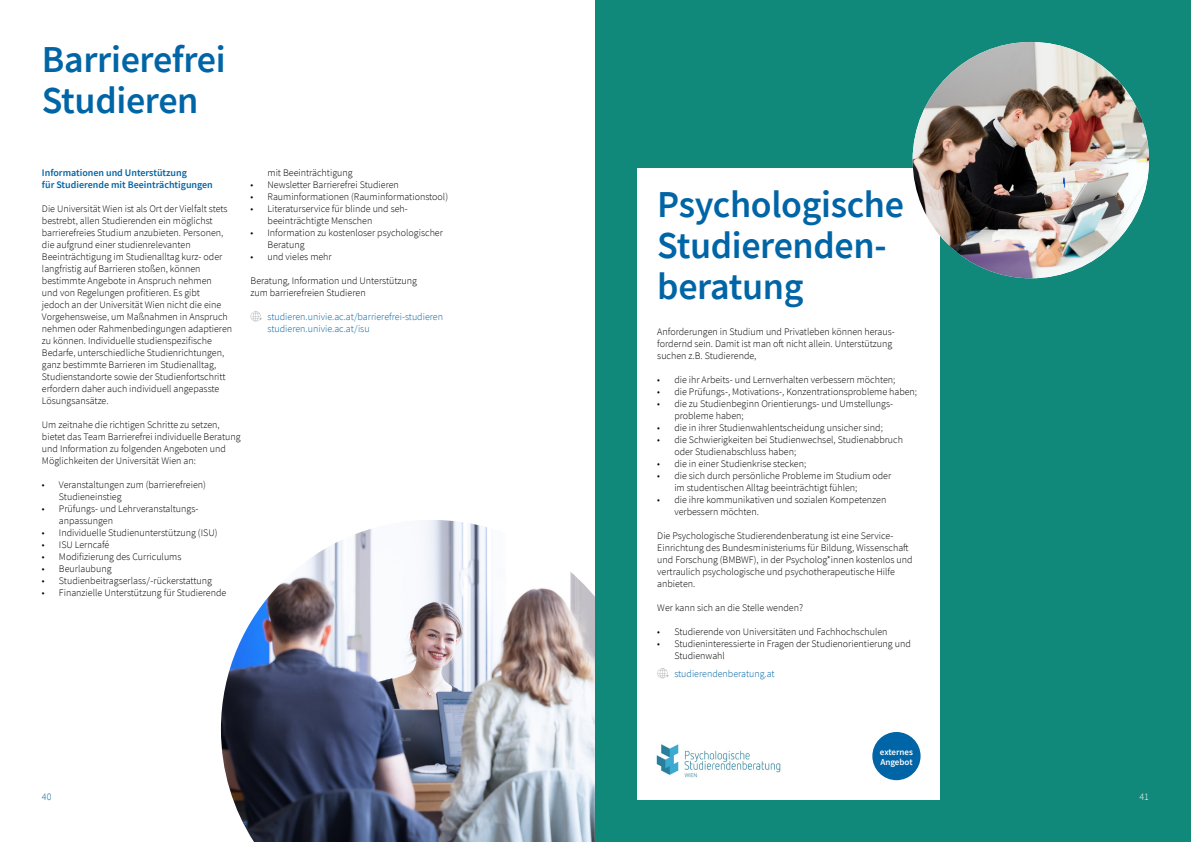
<style>
.page{position:relative;width:1191px;height:842px;background:#fff}
.page>*{position:absolute;margin:0;border:0;box-sizing:border-box;transform-origin:0 0}
.Ebene_2___Headline_blau__H3{font:600 38px/41px "Source Sans Pro";letter-spacing:-.01em;color:#0065a6}
.Fließtext_10_12__P{font:300 10px/12px "Source Sans Pro";color:#000}
.Adressblock__P{font:300 10px "Source Sans Pro";color:#0065a6}
.Zwischentitel_im_Text__P{font:600 10px/12px "Source Sans Pro";color:#0065a6}
.Fließtext_10_12__P-2{font:300 10px "Source Sans Pro";color:#fff}
.Button__P{font:600 9px/10px "Source Sans Pro";color:#fff}
</style>
<div class="page">
<img style="left:221px;top:520px;width:374px;height:322px">
<div style="left:595px;top:0;width:596px;height:842px;background:#10897b"></div>
<div style="left:637px;top:168px;width:303px;height:632px;background:#fff"></div>
<svg style="left:657px;top:668px;width:12px;height:10px"></svg>
<div style="left:872px;top:732px;width:48px;height:48px;background:#0065a6;border-radius:50%"></div>
<img style="left:656px;top:744px;width:125px;height:34px">
<img style="left:912px;top:42px;width:237px;height:236px;border-radius:118px">
<svg style="left:250px;top:311px;width:12px;height:10px"></svg>
<h3 class="Ebene_2___Headline_blau__H3" style="left:42px;top:39px;width:185px">Barrierefrei<br>Studieren</h3>
<p class="Zwischentitel_im_Text__P" style="left:42px;top:166px;width:172px">Informationen und Unterstützung<br>für Studierende mit Beeinträchtigungen</p>
<p class="Fließtext_10_12__P" style="left:42px;top:203px;width:192px">Die Universität Wien ist als Ort der Vielfalt stets bestrebt, allen Studierenden ein möglichst barrierefreies Studium anzubieten. Personen, die aufgrund einer studienrelevanten Beeinträchtigung im Studienalltag kurz- oder langfristig auf Barrieren stoßen, können bestimmte Angebote in Anspruch nehmen<br>und von Regelungen profitieren. Es gibt<br>jedoch an der Universität Wien nicht die eine Vorgehensweise, um Maßnahmen in Anspruch nehmen oder Rahmenbedingungen adaptieren zu können. Individuelle studienspezifische Bedarfe, unterschiedliche Studienrichtungen, ganz bestimmte Barrieren im Studienalltag, Studienstandorte sowie der Studienfortschritt erfordern daher auch individuell angepasste Lösungsansätze.</p>
<p class="Fließtext_10_12__P" style="left:42px;top:419px;width:200px">Um zeitnahe die richtigen Schritte zu setzen, bietet das Team Barrierefrei individuelle Beratung und Information zu folgenden Angeboten und Möglichkeiten der Universität Wien an:</p>
<p class="Fließtext_10_12__P" style="left:59px;top:479px;width:148px;text-indent:-17px">• Veranstaltungen zum (barrierefreien)<br>Studieneinstieg</p>
<p class="Fließtext_10_12__P" style="left:59px;top:503px;width:140px;text-indent:-17px">• Prüfungs- und Lehrveranstaltungs&shy;anpassungen</p>
<p class="Fließtext_10_12__P" style="left:42px;top:527px;width:177px">• Individuelle Studienunterstützung (ISU)</p>
<p class="Fließtext_10_12__P" style="left:42px;top:539px;width:69px">• ISU Lerncafé</p>
<p class="Fließtext_10_12__P" style="left:42px;top:551px;width:141px">• Modifizierung des Curriculums</p>
<p class="Fließtext_10_12__P" style="left:42px;top:563px;width:71px">• Beurlaubung</p>
<p class="Fließtext_10_12__P" style="left:42px;top:575px;width:172px">• Studienbeitragserlass/-rückerstattung</p>
<p class="Fließtext_10_12__P" style="left:42px;top:587px;width:186px">• Finanzielle Unterstützung für Studierende</p>
<p class="Fließtext_10_12__P" style="left:267px;top:167px;width:87px">mit Beeinträchtigung</p>
<p class="Fließtext_10_12__P" style="left:250px;top:179px;width:150px">• Newsletter Barrierefrei Studieren</p>
<p class="Fließtext_10_12__P" style="left:250px;top:191px;width:199px">• Rauminformationen (Rauminformationstool)</p>
<p class="Fließtext_10_12__P" style="left:267px;top:203px;width:141px;text-indent:-17px">• Literaturservice für blinde und seh&shy;beeinträchtigte Menschen</p>
<p class="Fließtext_10_12__P" style="left:267px;top:227px;width:177px;text-indent:-17px">• Information zu kostenloser psychologischer<br>Beratung</p>
<p class="Fließtext_10_12__P" style="left:250px;top:251px;width:83px">• und vieles mehr</p>
<p class="Fließtext_10_12__P" style="left:250px;top:275px;width:168px">Beratung, Information und Unterstützung zum barrierefreien Studieren</p>
<p class="Adressblock__P" style="left:267px;top:310px;width:177px">studieren.univie.ac.at/barrierefrei-studieren</p>
<p class="Adressblock__P" style="left:267px;top:322px;width:104px">studieren.univie.ac.at/isu</p>
<p class="Adressblock__P" style="left:42px;top:790px;width:11px">40</p>
<h3 class="Ebene_2___Headline_blau__H3" style="left:657px;top:183px;width:248px">Psychologische<br>Studierenden&shy;beratung</h3>
<p class="Fließtext_10_12__P" style="left:657px;top:325px;width:238px">Anforderungen in Studium und Privatleben können heraus&shy;fordernd sein. Damit ist man oft nicht allein. Unterstützung suchen z.B. Studierende,</p>
<p class="Fließtext_10_12__P" style="left:657px;top:373px;width:240px">• die ihr Arbeits- und Lernverhalten verbessern möchten;</p>
<p class="Fließtext_10_12__P" style="left:657px;top:385px;width:261px">• die Prüfungs-, Motivations-, Konzentrationsprobleme haben;</p>
<p class="Fließtext_10_12__P" style="left:674px;top:397px;width:219px;text-indent:-17px">• die zu Studienbeginn Orientierungs- und Umstellungs&shy;probleme haben;</p>
<p class="Fließtext_10_12__P" style="left:657px;top:421px;width:227px">• die in ihrer Studienwahlentscheidung unsicher sind;</p>
<p class="Fließtext_10_12__P" style="left:674px;top:433px;width:230px;text-indent:-17px">• die Schwierigkeiten bei Studienwechsel, Studienabbruch oder Studienabschluss haben;</p>
<p class="Fließtext_10_12__P" style="left:657px;top:457px;width:150px">• die in einer Studienkrise stecken;</p>
<p class="Fließtext_10_12__P" style="left:674px;top:469px;width:218px;text-indent:-17px">• die sich durch persönliche Probleme im Studium oder im -studentischen Alltag beeinträchtigt fühlen;</p>
<p class="Fließtext_10_12__P" style="left:674px;top:493px;width:213px;text-indent:-17px">• die ihre kommunikativen und sozialen Kompetenzen verbessern möchten.</p>
<p class="Fließtext_10_12__P" style="left:657px;top:529px;width:257px">Die Psychologische Studierendenberatung ist eine Service-Einrichtung des Bundesministeriums für Bildung, Wissenschaft und Forschung (BMBWF), in der Psycholog*innen kostenlos und vertraulich psychologische und psychotherapeutische Hilfe anbieten.</p>
<p class="Fließtext_10_12__P" style="left:657px;top:601px;width:147px">Wer kann sich an die Stelle wenden?</p>
<p class="Fließtext_10_12__P" style="left:657px;top:625px;width:232px">• Studierende von Universitäten und Fachhochschulen</p>
<p class="Fließtext_10_12__P" style="left:674px;top:637px;width:238px;text-indent:-17px">• Studieninteressierte in Fragen der Studienorientierung und<br>Studienwahl</p>
<p class="Adressblock__P" style="left:674px;top:667px;width:102px">studierendenberatung.at</p>
<p class="Button__P" style="left:880px;top:747px;width:35px">externes<br>Angebot</p>
<p class="Fließtext_10_12__P-2" style="left:1139px;top:790px;width:11px">41</p>
</div>
